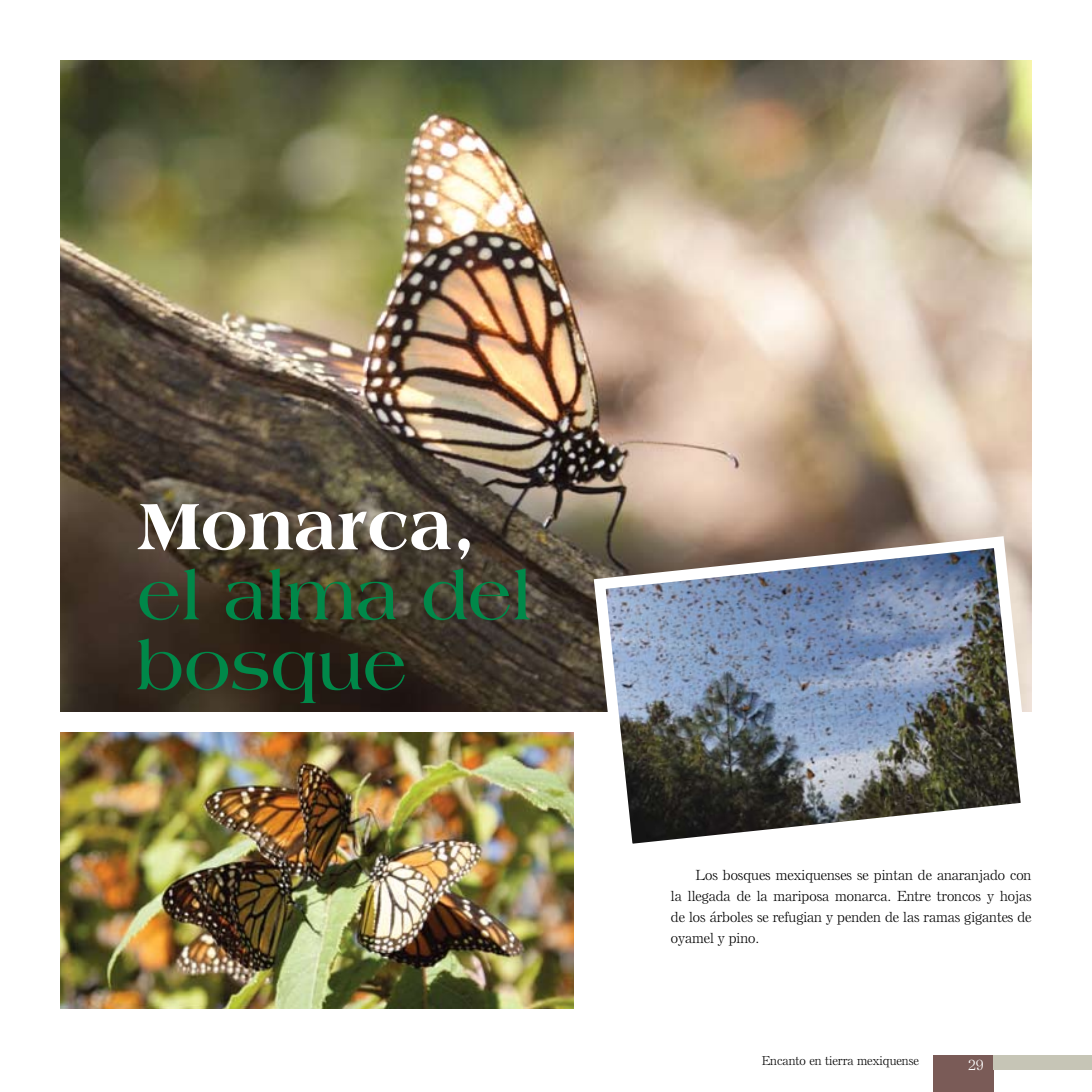
<style>
.page{position:relative;width:1092px;height:1092px;background:#fff}
.page>*{position:absolute;margin:0;border:0;box-sizing:border-box;transform-origin:0 0}
.t1{font:700 70px/70px "Americana LT";color:#008849}
.t2{font:800 70px "Americana LT";color:#fff}
.t3{font:300 14px/21px "Else NPLLT";color:#000;text-align:justify}
.t4{font:300 14px "Else NPLLT";color:#fff}
.t5{font:300 12.25px "Else NPLLT";color:#000}
</style>
<div class="page">
<div style="left:933px;top:1055px;width:60px;height:36px;background:#7a5b57"></div>
<div style="left:993px;top:1055px;width:98px;height:14px;background:#c6c5b6"></div>
<img style="left:61px;top:61px;width:970px;height:651px">
<img style="left:587px;top:530px;width:445px;height:314px">
<img style="left:61px;top:733px;width:512px;height:275px">
<h1 class="t2" style="left:137px;top:484px;width:340px">Monarca,</h1>
<h1 class="t1" style="left:137px;top:561px;width:396px">el alma del bosque</h1>
<p class="t3" style="left:671px;top:864px;width:362px;text-indent:25px">Los bosques mexiquenses se pintan de anaranjado con la llegada de la mariposa monarca. Entre troncos y hojas de los árboles se refugian y penden de las ramas gigantes de oyamel y pino.</p>
<p class="t5" style="left:762px;top:1053px;width:158px">Encanto en tierra mexiquense</p>
<p class="t4" style="left:967px;top:1056px;width:17px">29</p>
</div>
